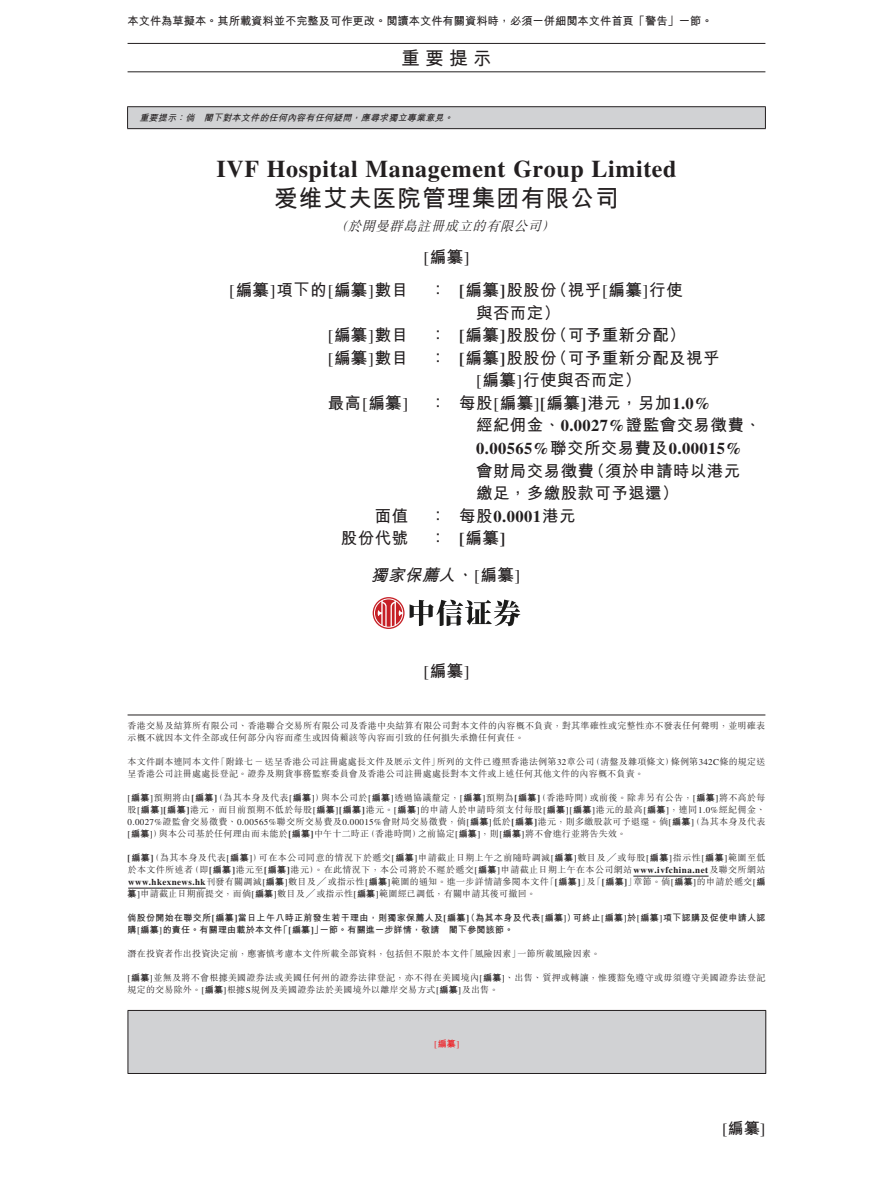
<style>
.page{position:relative;width:893px;height:1191px;background:#fff}
.page>*{position:absolute;margin:0;border:0;box-sizing:border-box;transform-origin:0 0}
.t1{font:700 24px "Times LT Std";letter-spacing:.025em;color:#231f20}
.t2{font:700 24px "M Hei HKS";letter-spacing:.03em;color:#231f20}
.t3{font:700 18.75px "M Hei HK";color:#231f20}
.t4{font:700 16.5px/22.5px "M Hei HK";letter-spacing:.025em;color:#231f20}
.t5{font:700 16.5px "Times LT Std";letter-spacing:.025em;color:#231f20}
.t6{font:italic 700 16.5px "M Hei HK";color:#231f20}
.t7{font:16.5px "Times LT Std";color:#231f20}
.t8{font:15.75px "Times LT Std";color:#231f20}
.t9{font:italic 300 13.5px "M Sung HK";color:#231f20}
.t10{font:700 11.25px "M Hei HK";color:#231f20}
.t11{font:300 9px/12px "M Sung HK";letter-spacing:.025em;color:#231f20}
.t12{font:700 9px "M Hei HK";letter-spacing:.035em;color:#231f20}
.t13{font:italic 700 9px "M Hei HK";color:#231f20}
.t14{font:9px "Times LT Std";color:#ee1d23}
.t15{font:700 9px "Times LT Std";color:#231f20}
.t16{font:9px "Times LT Std";color:#231f20}
.s1{font-family:"M Hei HK";font-weight:700}
.s2{font-family:"Times LT Std";font-weight:400}
.s3{font-family:"Times LT Std"}
.s4{font-family:"M Hei HK"}
.s5{font-family:"Times LT Std";font-weight:400;font-style:normal}
.s6{font-style:normal}
.s7{font-family:"Times LT Std";font-weight:700}
</style>
<div class="page">
<hr style="left:128px;top:43px;width:637px;height:1px;background:#231f20">
<hr style="left:128px;top:71px;width:637px;height:1px;background:#231f20">
<div style="left:128px;top:107px;width:637px;height:22px;background:#d1d2d4"></div>
<hr style="left:127px;top:106px;width:639px;height:1px;background:#231f20">
<svg style="left:127px;top:107px;width:1px;height:21px"></svg>
<svg style="left:765px;top:107px;width:1px;height:21px"></svg>
<hr style="left:127px;top:128px;width:639px;height:1px;background:#231f20">
<svg style="left:373px;top:597px;width:147px;height:32px"></svg>
<hr style="left:128px;top:714px;width:637px;height:1px;background:#231f20">
<hr style="left:633px;top:875px;width:76px;height:1px;background:#231f20">
<hr style="left:128px;top:887px;width:78px;height:1px;background:#231f20">
<div style="left:128px;top:1010px;width:638px;height:63px;background:#d1d2d4"></div>
<hr style="left:128px;top:1010px;width:638px;height:1px;background:#231f20">
<hr style="left:128px;top:1010px;width:1px;height:63px;background:#231f20">
<hr style="left:765px;top:1010px;width:1px;height:63px;background:#231f20">
<hr style="left:128px;top:1073px;width:638px;height:1px;background:#231f20">
<p class="t10" style="left:128px;top:13px;width:586px">本文件為草擬本。其所載資料並不完整及可作更改。閱讀本文件有關資料時，必須一併細閱本文件首頁「警告」一節。</p>
<h2 class="t3" style="left:401px;top:44px;width:92px">重要提示</h2>
<p class="t13" style="left:139px;top:111px;width:318px">重要提示：倘　閣下對本文件的任何內容有任何疑問，應尋求獨立專業意見。</p>
<h1 class="t1" style="left:216px;top:155px;width:462px">IVF Hospital Management Group Limited</h1>
<h1 class="t2" style="left:274px;top:181px;width:346px">愛維艾夫醫院管理集團有限公司</h1>
<h3 class="t9" style="left:334px;top:217px;width:227px">（於開曼群島註冊成立的有限公司）</h3>
<h3 class="t7" style="left:423px;top:248px;width:48px">[<span class="s1">編纂</span>]</h3>
<h3 class="t4" style="left:229px;top:278px;width:180px"><span class="s2">[</span>編纂<span class="s2">]</span>項下的<span class="s2">[</span>編纂<span class="s2">]</span>數目</h3>
<h3 class="t4" style="left:476px;top:278px;width:208px;text-indent:-46px">： <span class="s3">[</span>編纂<span class="s3">]</span>股股份（視乎<span class="s2">[</span>編纂<span class="s2">]</span>行使與否而定）</h3>
<h3 class="t4" style="left:328px;top:323px;width:82px"><span class="s2">[</span>編纂<span class="s2">]</span>數目</h3>
<h3 class="t4" style="left:430px;top:323px;width:258px">： <span class="s3">[</span>編纂<span class="s3">]</span>股股份（可予重新分配）</h3>
<h3 class="t4" style="left:328px;top:345px;width:82px"><span class="s2">[</span>編纂<span class="s2">]</span>數目</h3>
<h3 class="t4" style="left:476px;top:345px;width:245px;text-indent:-46px">： <span class="s3">[</span>編纂<span class="s3">]</span>股股份（可予重新分配及視乎<span class="s2">[</span>編纂<span class="s2">]</span>行使與否而定）</h3>
<h3 class="t4" style="left:328px;top:390px;width:82px">最高<span class="s2">[</span>編纂<span class="s2">]</span></h3>
<h3 class="t4" style="left:476px;top:390px;width:286px;text-indent:-46px">： 每股<span class="s2">[</span>編纂<span class="s2">]</span><span class="s3">[</span>編纂<span class="s3">]</span>港元，另加<span class="s3">1.0%<br></span>經紀佣金、<span class="s3">0.0027%</span>證監會交易徵費、</h3>
<h3 class="t5" style="left:476px;top:438px;width:267px">0.00565%<span class="s4">聯交所交易費及</span>0.00015%</h3>
<h3 class="t4" style="left:476px;top:458px;width:265px">會財局交易徵費（須於申請時以港元繳足，多繳股款可予退還）</h3>
<h3 class="t4" style="left:375px;top:503px;width:35px">面值</h3>
<h3 class="t5" style="left:430px;top:506px;width:147px"><span class="s4">： 每股</span>0.0001<span class="s4">港元</span></h3>
<h3 class="t4" style="left:341px;top:525px;width:69px">股份代號</h3>
<h3 class="t4" style="left:430px;top:525px;width:77px">： <span class="s3">[</span>編纂<span class="s3">]</span></h3>
<h3 class="t6" style="left:371px;top:563px;width:151px">獨家保薦人、<span class="s5">[</span> <span class="s6">編纂</span><span class="s5">]</span></h3>
<h3 class="t7" style="left:423px;top:662px;width:48px">[<span class="s1">編纂</span>]</h3>
<p class="t11" style="left:128px;top:719px;width:639px">香港交易及結算所有限公司、香港聯合交易所有限公司及香港中央結算有限公司對本文件的內容概不負責，對其準確性或完整性亦不發表任何聲明，並明確表示概不就因本文件全部或任何部分內容而產生或因倚賴該等內容而引致的任何損失承擔任何責任。</p>
<p class="t11" style="left:128px;top:755px;width:639px">本文件副本連同本文件「附錄七－送呈香港公司註冊處處長文件及展示文件」所列的文件已遵照香港法例第<span class="s2">32</span>章公司（清盤及雜項條文）條例第<span class="s2">342C</span>條的規定送呈香港公司註冊處處長登記。證券及期貨事務監察委員會及香港公司註冊處處長對本文件或上述任何其他文件的內容概不負責。</p>
<p class="t11" style="left:128px;top:791px;width:639px"><span class="s2">[</span><span class="s1">編纂</span><span class="s2">]</span>預期將由<span class="s7">[</span><span class="s1">編纂</span>（為其本身及代表<span class="s2">[</span><span class="s1">編纂</span><span class="s2">]</span>）與本公司於<span class="s2">[</span><span class="s1">編纂</span><span class="s2">]</span>透過協議釐定，<span class="s2">[</span><span class="s1">編纂</span><span class="s2">]</span>預期為<span class="s7">[</span><span class="s1">編纂</span>（香港時間）或前後。除非另有公告，<span class="s2">[</span><span class="s1">編纂</span><span class="s2">]</span>將不高於每</p>
<p class="t15" style="left:214px;top:792px;width:4px">]</p>
<p class="t15" style="left:537px;top:792px;width:4px">]</p>
<p class="t11" style="left:128px;top:803px;width:639px">股<span class="s2">[</span><span class="s1">編纂</span><span class="s2">]</span><span class="s7">[</span><span class="s1">編纂</span><span class="s7">]</span>港元，而目前預期不低於每股<span class="s2">[</span><span class="s1">編纂</span><span class="s2">]</span><span class="s7">[</span><span class="s1">編纂</span><span class="s7">]</span>港元。<span class="s2">[</span><span class="s1">編纂</span><span class="s2">]</span>的申請人於申請時須支付每股<span class="s2">[</span><span class="s1">編纂</span><span class="s2">][</span><span class="s1">編纂</span><span class="s2">]</span>港元的最高<span class="s2">[</span><span class="s1">編纂</span><span class="s2">]</span>，連同<span class="s2">1.0%</span>經紀佣金、<br><span class="s2">0.0027%</span>證監會交易徵費、<span class="s2">0.00565%</span>聯交所交易費及<span class="s2">0.00015%</span>會財局交易徵費，倘<span class="s2">[</span><span class="s1">編纂</span><span class="s2">]</span>低於<span class="s7">[</span><span class="s1">編纂</span><span class="s7">]</span>港元，則多繳股款可予退還。倘<span class="s2">[</span><span class="s1">編纂</span>（為其本身及代表</p>
<p class="t16" style="left:691px;top:817px;width:4px">]</p>
<p class="t11" style="left:128px;top:827px;width:500px"><span class="s2">[</span><span class="s1">編纂</span><span class="s2">]</span>）與本公司基於任何理由而未能於<span class="s7">[</span><span class="s1">編纂</span><span class="s7">]</span>中午十二時正（香港時間）之前協定<span class="s2">[</span><span class="s1">編纂</span><span class="s2">]</span>，則<span class="s2">[</span><span class="s1">編纂</span><span class="s2">]</span>將不會進行並將告失效。</p>
<p class="t11" style="left:128px;top:851px;width:639px;text-align:justify"><span class="s7">[</span><span class="s1">編纂</span><span class="s7">]</span>（為其本身及代表<span class="s2">[</span><span class="s1">編纂</span><span class="s2">]</span>）可在本公司同意的情況下於遞交<span class="s2">[</span><span class="s1">編纂</span><span class="s2">]</span>申請截止日期上午之前隨時調減<span class="s2">[</span><span class="s1">編纂</span><span class="s2">]</span>數目及╱或每股<span class="s2">[</span><span class="s1">編纂</span><span class="s2">]</span>指示性<span class="s2">[</span><span class="s1">編纂</span><span class="s2">]</span>範圍至低於本文件所述者（即<span class="s7">[</span><span class="s1">編纂</span><span class="s7">]</span>港元至<span class="s7">[</span><span class="s1">編纂</span><span class="s7">]</span>港元）。在此情況下，本公司將於不遲於遞交<span class="s2">[</span><span class="s1">編纂</span><span class="s2">]</span>申請截止日期上午在本公司網站<span class="s7">www.ivfchina.net</span>及聯交所網站<span class="s7">www.hkexnews.hk</span>刊發有關調減<span class="s2">[</span><span class="s1">編纂</span><span class="s2">]</span>數目及╱或指示性<span class="s2">[</span><span class="s1">編纂</span><span class="s2">]</span>範圍的通知。進一步詳情請參閱本文件「<span class="s7">[</span><span class="s1">編纂</span><span class="s7">]</span>」及「<span class="s7">[</span><span class="s1">編纂</span><span class="s7">]</span>」章節。倘<span class="s2">[</span><span class="s1">編纂</span><span class="s2">]</span>的申請於遞交<span class="s2">[</span><span class="s1">編纂</span><span class="s2">]</span>申請截止日期前提交，而倘<span class="s2">[</span><span class="s1">編纂</span><span class="s2">]</span>數目及╱或指示性<span class="s2">[</span><span class="s1">編纂</span><span class="s2">]</span>範圍經已調低，有關申請其後可撤回。</p>
<p class="t12" style="left:128px;top:911px;width:639px">倘股份開始在聯交所<span class="s3">[</span>編纂<span class="s3">]</span>當日上午八時正前發生若干理由，則獨家保薦人及<span class="s3">[</span>編纂（為其本身及代表<span class="s2">[</span>編纂<span class="s2">]</span>）可終止<span class="s2">[</span>編纂<span class="s2">]</span>於<span class="s2">[</span>編纂<span class="s2">]</span>項下認購及促使申請人認</p>
<p class="t15" style="left:466px;top:912px;width:4px">]</p>
<p class="t12" style="left:128px;top:923px;width:387px">購<span class="s2">[</span>編纂<span class="s2">]</span>的責任。有關理由載於本文件「<span class="s3">[</span>編纂<span class="s3">]</span>」一節。有關進一步詳情，敬請　閣下參閱該節。</p>
<p class="t11" style="left:128px;top:947px;width:474px">潛在投資者作出投資決定前，應審慎考慮本文件所載全部資料，包括但不限於本文件「風險因素」一節所載風險因素。</p>
<p class="t11" style="left:128px;top:971px;width:639px"><span class="s2">[</span><span class="s1">編纂</span><span class="s2">]</span>並無及將不會根據美國證券法或美國任何州的證券法律登記，亦不得在美國境內<span class="s2">[</span><span class="s1">編纂</span><span class="s2">]</span>、出售、質押或轉讓，惟獲豁免遵守或毋須遵守美國證券法登記規定的交易除外。<span class="s2">[</span><span class="s1">編纂</span><span class="s2">]</span>根據<span class="s2">S</span>規例及美國證券法於美國境外以離岸交易方式<span class="s2">[</span><span class="s1">編纂</span><span class="s2">]</span>及出售。</p>
<p class="t14" style="left:434px;top:1038px;width:27px">[<span class="s1">編纂</span>]</p>
<h3 class="t8" style="left:722px;top:1119px;width:45px">[<span class="s1">編纂</span>]</h3>
</div>
